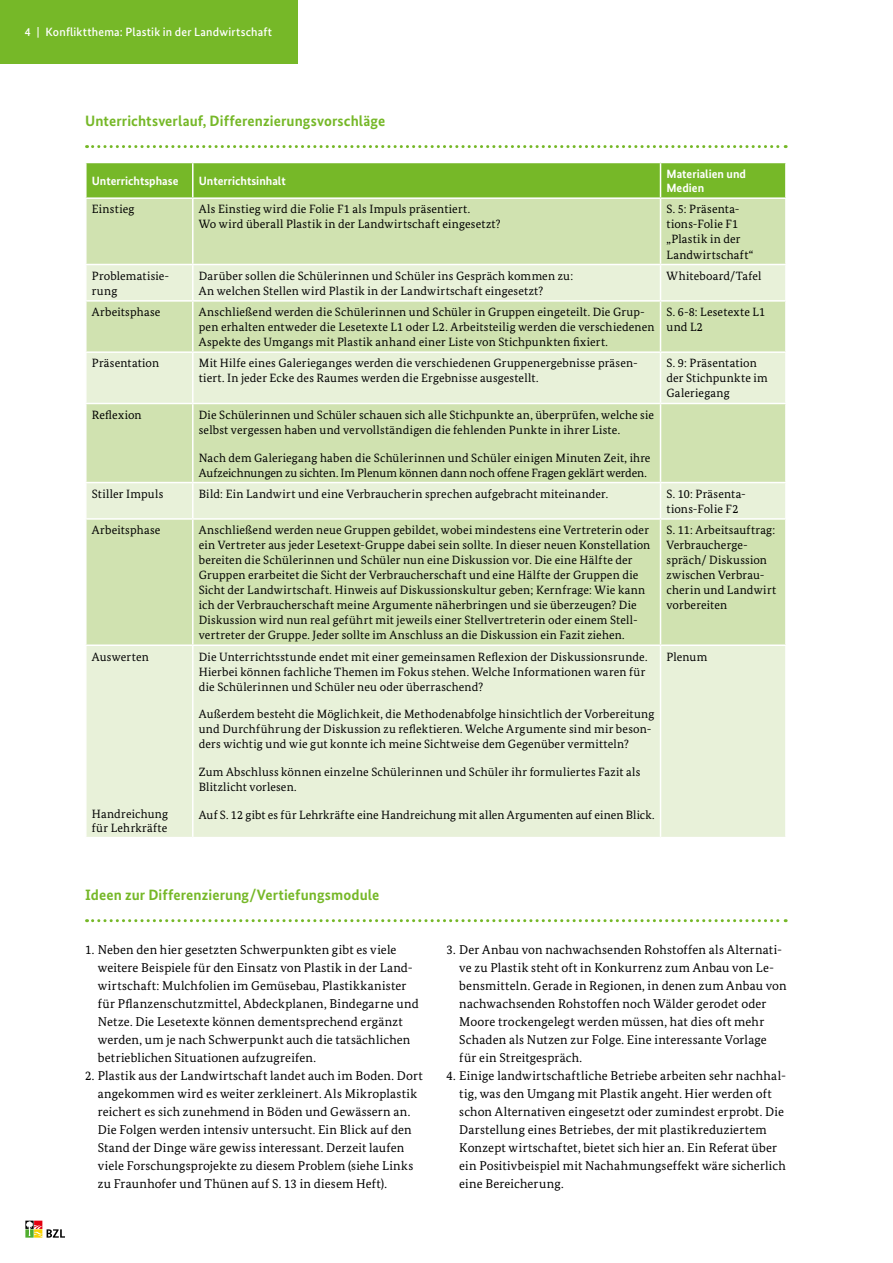
<style>
.page{position:relative;width:893px;height:1263px;background:#fff}
.page>*{position:absolute;margin:0;border:0;box-sizing:border-box;transform-origin:0 0}
.t1{font:700 15px "Bundes Sans";letter-spacing:.005em;color:#76b828}
.P_einzug{font:12.75px/18px "Bundes Serif";letter-spacing:.01em;color:#000}
.Inhalt_P{font:12px/15px "Bundes Serif";letter-spacing:.015em;color:#000}
.t2{font:700 12px/14.4px "Bundes Sans";color:#fff}
.t3{font:500 12px "Bundes Sans";letter-spacing:.015em;color:#fff}
</style>
<div class="page">
<div style="left:0;top:0;width:298px;height:64px;background:#76b828"></div>
<svg style="left:25px;top:1220px;width:40px;height:17px"></svg>
<svg style="left:87px;top:145px;width:699px;height:3px"></svg>
<svg style="left:87px;top:919px;width:699px;height:3px"></svg>
<div style="left:87px;top:163px;width:698px;height:34px;background:#76b828"></div>
<div style="left:87px;top:199px;width:698px;height:65px;background:#d0e2b0"></div>
<svg style="left:87px;top:265px;width:698px;height:572px;background:#ddeac6"></svg>
<hr style="left:192px;top:163px;width:2px;height:34px;background:#fff">
<hr style="left:660px;top:163px;width:1px;height:34px;background:#fff">
<hr style="left:192px;top:199px;width:2px;height:65px;background:#fff">
<hr style="left:660px;top:199px;width:1px;height:65px;background:#fff">
<hr style="left:192px;top:265px;width:2px;height:35px;background:#fff">
<hr style="left:660px;top:265px;width:1px;height:35px;background:#fff">
<hr style="left:85px;top:300px;width:108px;height:2px;background:#fff">
<hr style="left:193px;top:300px;width:467px;height:2px;background:#fff">
<hr style="left:192px;top:302px;width:2px;height:49px;background:#fff">
<hr style="left:660px;top:300px;width:127px;height:2px;background:#fff">
<hr style="left:660px;top:302px;width:1px;height:49px;background:#fff">
<hr style="left:85px;top:351px;width:108px;height:2px;background:#fff">
<hr style="left:193px;top:351px;width:467px;height:2px;background:#fff">
<hr style="left:192px;top:353px;width:2px;height:50px;background:#fff">
<hr style="left:660px;top:351px;width:127px;height:2px;background:#fff">
<hr style="left:660px;top:353px;width:1px;height:50px;background:#fff">
<hr style="left:85px;top:403px;width:108px;height:1px;background:#fff">
<hr style="left:193px;top:403px;width:467px;height:1px;background:#fff">
<hr style="left:192px;top:404px;width:2px;height:78px;background:#fff">
<hr style="left:660px;top:403px;width:127px;height:1px;background:#fff">
<hr style="left:660px;top:404px;width:1px;height:78px;background:#fff">
<hr style="left:85px;top:482px;width:108px;height:1px;background:#fff">
<hr style="left:193px;top:482px;width:467px;height:1px;background:#fff">
<hr style="left:192px;top:483px;width:2px;height:35px;background:#fff">
<hr style="left:660px;top:482px;width:127px;height:1px;background:#fff">
<hr style="left:660px;top:483px;width:1px;height:35px;background:#fff">
<hr style="left:85px;top:518px;width:108px;height:2px;background:#fff">
<hr style="left:193px;top:518px;width:467px;height:2px;background:#fff">
<hr style="left:192px;top:520px;width:2px;height:124px;background:#fff">
<hr style="left:660px;top:518px;width:127px;height:2px;background:#fff">
<hr style="left:660px;top:520px;width:1px;height:124px;background:#fff">
<hr style="left:85px;top:644px;width:108px;height:2px;background:#fff">
<hr style="left:193px;top:644px;width:467px;height:2px;background:#fff">
<hr style="left:192px;top:646px;width:2px;height:191px;background:#fff">
<hr style="left:660px;top:644px;width:127px;height:2px;background:#fff">
<hr style="left:660px;top:646px;width:1px;height:191px;background:#fff">
<p class="t3" style="left:25px;top:24px;width:249px">4 | Konfliktthema: Plastik in der Landwirtschaft</p>
<h2 class="t1" style="left:85px;top:112px;width:302px">Unterrichtsverlauf, Differenzierungsvorschläge</h2>
<p class="t2" style="left:92px;top:174px;width:88px">Unterrichtsphase</p>
<p class="t2" style="left:199px;top:174px;width:89px">Unterrichtsinhalt</p>
<p class="t2" style="left:666px;top:166px;width:81px">Materialien und<br>Medien</p>
<p class="Inhalt_P" style="left:92px;top:202px;width:44px">Einstieg</p>
<p class="Inhalt_P" style="left:199px;top:202px;width:303px">Als Einstieg wird die Folie F1 als Impuls präsentiert.<br>Wo wird überall Plastik in der Landwirtschaft eingesetzt?</p>
<p class="Inhalt_P" style="left:666px;top:202px;width:88px">S. 5: Präsenta&shy;tions-Folie F1 „Plastik in der<br>Landwirtschaft“</p>
<p class="Inhalt_P" style="left:92px;top:268px;width:79px">Problematisie&shy;rung</p>
<p class="Inhalt_P" style="left:199px;top:268px;width:376px">Darüber sollen die Schülerinnen und Schüler ins Gespräch kommen zu:<br>An welchen Stellen wird Plastik in der Landwirtschaft eingesetzt?</p>
<p class="Inhalt_P" style="left:666px;top:268px;width:96px">Whiteboard/Tafel</p>
<p class="Inhalt_P" style="left:92px;top:304px;width:70px">Arbeitsphase</p>
<p class="Inhalt_P" style="left:199px;top:304px;width:457px">Anschließend werden die Schülerinnen und Schüler in Gruppen eingeteilt. Die Grup&shy;pen erhalten entweder die Lesetexte L1 oder L2. Arbeitsteilig werden die verschiedenen<br>Aspekte des Umgangs mit Plastik anhand einer Liste von Stichpunkten fixiert.</p>
<p class="Inhalt_P" style="left:666px;top:304px;width:100px">S. 6-8: Lesetexte L1 und L2</p>
<p class="Inhalt_P" style="left:92px;top:356px;width:69px">Präsentation</p>
<p class="Inhalt_P" style="left:199px;top:356px;width:441px">Mit Hilfe eines Galerieganges werden die verschiedenen Gruppenergebnisse präsen&shy;tiert. In jeder Ecke des Raumes werden die Ergebnisse ausgestellt.</p>
<p class="Inhalt_P" style="left:666px;top:356px;width:103px">S. 9: Präsentation der Stichpunkte im<br>Galeriegang</p>
<p class="Inhalt_P" style="left:92px;top:407px;width:51px">Reflexion</p>
<p class="Inhalt_P" style="left:199px;top:407px;width:457px">Die Schülerinnen und Schüler schauen sich alle Stichpunkte an, überprüfen, welche sie selbst vergessen haben und vervollständigen die fehlenden Punkte in ihrer Liste.</p>
<p class="Inhalt_P" style="left:199px;top:450px;width:453px">Nach dem Galeriegang haben die Schülerinnen und Schüler einigen Minuten Zeit, ihre<br>Aufzeichnungen zu sichten. Im Plenum können dann noch offene Fragen geklärt werden.</p>
<p class="Inhalt_P" style="left:92px;top:486px;width:73px">Stiller Impuls</p>
<p class="Inhalt_P" style="left:199px;top:486px;width:411px">Bild: Ein Landwirt und eine Verbraucherin sprechen aufgebracht miteinander.</p>
<p class="Inhalt_P" style="left:666px;top:486px;width:81px">S. 10: Präsenta&shy;tions-Folie F2</p>
<p class="Inhalt_P" style="left:92px;top:522px;width:70px">Arbeitsphase</p>
<p class="Inhalt_P" style="left:199px;top:522px;width:453px">Anschließend werden neue Gruppen gebildet, wobei mindestens eine Vertreterin oder ein Vertreter aus jeder Lesetext-Gruppe dabei sein sollte. In dieser neuen Konstellation bereiten die Schülerinnen und Schüler nun eine Diskussion vor. Die eine Hälfte der Gruppen erarbeitet die Sicht der Verbraucherschaft und eine Hälfte der Gruppen die Sicht der Landwirtschaft. Hinweis auf Diskussionskultur geben; Kernfrage: Wie kann ich der Verbraucherschaft meine Argumente näherbringen und sie überzeugen? Die Diskussion wird nun real geführt mit jeweils einer Stellvertreterin oder einem Stell&shy;vertreter der Gruppe. Jeder sollte im Anschluss an die Diskussion ein Fazit ziehen.</p>
<p class="Inhalt_P" style="left:666px;top:522px;width:111px">S. 11: Arbeitsauftrag:<br>Verbraucherge&shy;spräch/ Diskussion zwischen Verbrau&shy;cherin und Landwirt vorbereiten</p>
<p class="Inhalt_P" style="left:92px;top:649px;width:59px">Auswerten</p>
<p class="Inhalt_P" style="left:199px;top:649px;width:450px">Die Unterrichtsstunde endet mit einer gemeinsamen Reflexion der Diskussionsrunde.<br>Hierbei können fachliche Themen im Fokus stehen. Welche Informationen waren für die Schülerinnen und Schüler neu oder überraschend?</p>
<p class="Inhalt_P" style="left:199px;top:706px;width:457px">Außerdem besteht die Möglichkeit, die Methodenabfolge hinsichtlich der Vorbereitung und Durchführung der Diskussion zu reflektieren. Welche Argumente sind mir beson&shy;ders wichtig und wie gut konnte ich meine Sichtweise dem Gegenüber vermitteln?</p>
<p class="Inhalt_P" style="left:199px;top:764px;width:443px">Zum Abschluss können einzelne Schülerinnen und Schüler ihr formuliertes Fazit als<br>Blitzlicht vorlesen.</p>
<p class="Inhalt_P" style="left:199px;top:807px;width:457px">Auf S. 12 gibt es für Lehrkräfte eine Handreichung mit allen Argumenten auf einen Blick.</p>
<p class="Inhalt_P" style="left:666px;top:649px;width:42px">Plenum</p>
<p class="Inhalt_P" style="left:92px;top:807px;width:78px;line-height:13.5px">Handreichung für Lehrkräfte</p>
<h2 class="t1" style="left:85px;top:886px;width:296px">Ideen zur Differenzierung/Vertiefungsmodule</h2>
<p class="P_einzug" style="left:98px;top:940px;width:322px;text-indent:-13px">1. Neben den hier gesetzten Schwerpunkten gibt es viele weitere Beispiele für den Einsatz von Plastik in der Land&shy;wirtschaft: Mulchfolien im Gemüsebau, Plastikkanister für Pflanzenschutzmittel, Abdeckplanen, Bindegarne und Netze. Die Lesetexte können dementsprechend ergänzt werden, um je nach Schwerpunkt auch die tatsächlichen betrieblichen Situationen aufzugreifen.</p>
<p class="P_einzug" style="left:98px;top:1066px;width:327px;text-indent:-13px">2. Plastik aus der Landwirtschaft landet auch im Boden. Dort angekommen wird es weiter zerkleinert. Als Mikroplastik reichert es sich zunehmend in Böden und Gewässern an.<br>Die Folgen werden intensiv untersucht. Ein Blick auf den Stand der Dinge wäre gewiss interessant. Derzeit laufen viele Forschungsprojekte zu diesem Problem (siehe Links zu Fraunhofer und Thünen auf S. 13 in diesem Heft).</p>
<p class="P_einzug" style="left:459px;top:940px;width:329px;text-indent:-13px">3. Der Anbau von nachwachsenden Rohstoffen als Alternati&shy;ve zu Plastik steht oft in Konkurrenz zum Anbau von Le&shy;bensmitteln. Gerade in Regionen, in denen zum Anbau von nachwachsenden Rohstoffen noch Wälder gerodet oder Moore trockengelegt werden müssen, hat dies oft mehr Schaden als Nutzen zur Folge. Eine interessante Vorlage für ein Streitgespräch.</p>
<p class="P_einzug" style="left:459px;top:1066px;width:328px;text-indent:-13px">4. Einige landwirtschaftliche Betriebe arbeiten sehr nachhal&shy;tig, was den Umgang mit Plastik angeht. Hier werden oft schon Alternativen eingesetzt oder zumindest erprobt. Die Darstellung eines Betriebes, der mit plastikreduziertem Konzept wirtschaftet, bietet sich hier an. Ein Referat über ein Positivbeispiel mit Nachahmungseffekt wäre sicherlich eine Bereicherung.</p>
</div>
